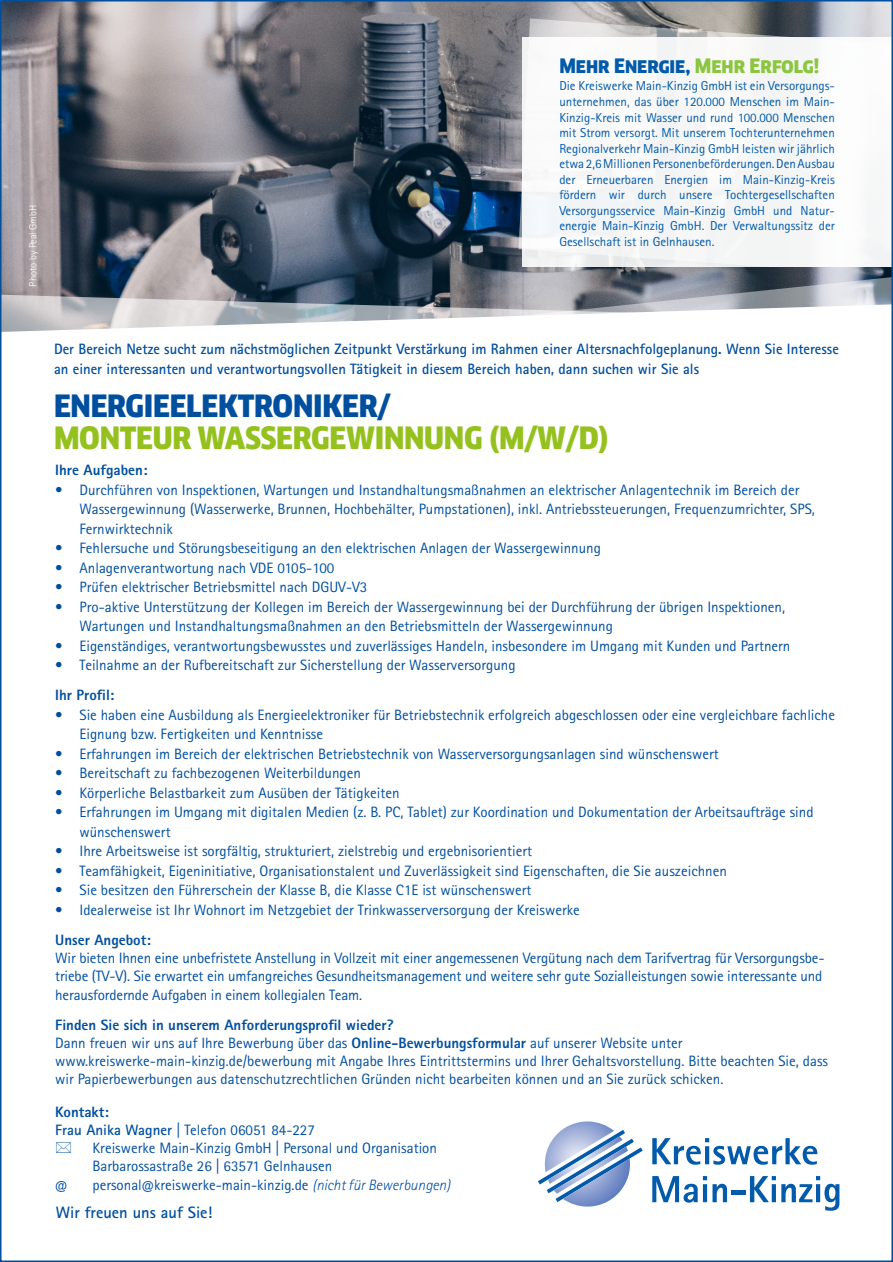
<style>
.page{position:relative;width:893px;height:1262px;background:#fff}
.page>*{position:absolute;margin:0;border:0;box-sizing:border-box;transform-origin:0 0}
.t1{font:900 30px/31.5px "Clan Sc Offc Narr";letter-spacing:-.01em;color:#95c11f}
.t2{font:900 19.5px "Clan Sc Offc Narr";color:#015aaa}
.t3{font:700 16.5px "Rotis Sans Serif Std";color:#004f9f}
.t4{font:15px/19.5px "Rotis Sans Serif Std";color:#004f9f}
.t5{font:700 15px/19.5px "Rotis Sans Serif Std";color:#004f9f}
.t6{font:800 15px "Rotis Sans Serif Std";color:#004f9f}
.t7{font:12.9px/15.6px "Rotis Sans Serif Std";color:#015aaa;text-align:justify}
.t8{font:300 10.5px "Rotis Sans Serif Std";color:#fff}
.s1{color:#8bc63e}
.s2{color:#004f9f}
.s3{font-weight:800}
.s4{font-weight:700}
.s5{font-weight:300;font-style:italic}
</style>
<div class="page">
<img style="left:3px;top:3px;width:886px;height:237px">
<svg style="left:3px;top:240px;width:886px;height:92px"></svg>
<svg style="left:518px;top:18px;width:371px;height:248px;background:#a2a3a6"></svg>
<div style="left:522px;top:37px;width:370px;height:229px;background:#f7f7f8"></div>
<svg style="left:538px;top:1121px;width:104px;height:85px"></svg>
<hr style="left:731px;top:1190px;width:14px;height:4px;background:#015aaa">
<svg style="left:652px;top:1176px;width:45px;height:26px"></svg>
<svg style="left:703px;top:1176px;width:24px;height:26px"></svg>
<svg style="left:750px;top:1176px;width:89px;height:34px"></svg>
<svg style="left:652px;top:1138px;width:165px;height:26px"></svg>
<p class="t8" style="left:27px;top:286px;width:83px;rotate:-90deg">Photo by Peal GmbH</p>
<p class="t2" style="left:559px;top:55px;width:261px">Mehr Energie, <span class="s1">Mehr Erfolg!</span></p>
<p class="t7" style="left:559px;top:78px;width:277px">Die Kreiswerke Main-Kinzig GmbH ist ein Versorgungs&shy;unternehmen, das über 120.000 Menschen im Main-Kinzig-Kreis mit Wasser und rund 100.000 Menschen mit Strom versorgt. Mit unserem Tochterunternehmen Regionalverkehr Main-Kinzig GmbH leisten wir jährlich etwa 2,6 Millionen Personenbeförderungen. Den Ausbau der Erneuerbaren Energien im Main-Kinzig-Kreis fördern wir durch unsere Tochtergesellschaften Versorgungsservice Main-Kinzig GmbH und Natur&shy;energie Main-Kinzig GmbH. Der Verwaltungssitz der Gesellschaft ist in Gelnhausen.</p>
<p class="t5" style="left:54px;top:339px;width:786px">Der Bereich Netze sucht zum nächstmöglichen Zeitpunkt Verstärkung im Rahmen einer Altersnachfolgeplanung. Wenn Sie Interesse an einer interessanten und verantwortungsvollen Tätigkeit in diesem Bereich haben, dann suchen wir Sie als</p>
<p class="t1" style="left:54px;top:391px;width:556px"><span class="s2">ENERGIEELEKTRONIKER/<br></span>MONTEUR WASSERGEWINNUNG (M/W/D)</p>
<p class="t6" style="left:55px;top:460px;width:94px">Ihre Aufgaben:</p>
<p class="t4" style="left:79px;top:480px;width:737px;text-indent:-24px">• Durchführen von Inspektionen, Wartungen und Instandhaltungsmaßnahmen an elektrischer Anlagentechnik im Bereich der<br>Wassergewinnung (Wasserwerke, Brunnen, Hochbehälter, Pumpstationen), inkl. Antriebssteuerungen, Frequenzumrichter, SPS,<br>Fernwirktechnik</p>
<p class="t4" style="left:55px;top:538px;width:547px">• Fehlersuche und Störungsbeseitigung an den elektrischen Anlagen der Wassergewinnung</p>
<p class="t4" style="left:55px;top:558px;width:280px">• Anlagenverantwortung nach VDE 0105-100</p>
<p class="t4" style="left:55px;top:577px;width:314px">• Prüfen elektrischer Betriebsmittel nach DGUV-V3</p>
<p class="t4" style="left:79px;top:597px;width:707px;text-indent:-24px">• Pro-aktive Unterstützung der Kollegen im Bereich der Wassergewinnung bei der Durchführung der übrigen Inspektionen,<br>Wartungen und Instandhaltungsmaßnahmen an den Betriebsmitteln der Wassergewinnung</p>
<p class="t4" style="left:55px;top:636px;width:736px">• Eigenständiges, verantwortungsbewusstes und zuverlässiges Handeln, insbesondere im Umgang mit Kunden und Partnern</p>
<p class="t4" style="left:55px;top:655px;width:462px">• Teilnahme an der Rufbereitschaft zur Sicherstellung der Wasserversorgung</p>
<p class="t6" style="left:55px;top:685px;width:61px">Ihr Profil:</p>
<p class="t4" style="left:79px;top:705px;width:757px;text-indent:-24px">• Sie haben eine Ausbildung als Energieelektroniker für Betriebstechnik erfolgreich abgeschlossen oder eine vergleichbare fachliche<br>Eignung bzw. Fertigkeiten und Kenntnisse</p>
<p class="t4" style="left:55px;top:744px;width:665px">• Erfahrungen im Bereich der elektrischen Betriebstechnik von Wasserversorgungsanlagen sind wünschenswert</p>
<p class="t4" style="left:55px;top:763px;width:307px">• Bereitschaft zu fachbezogenen Weiterbildungen</p>
<p class="t4" style="left:55px;top:783px;width:346px">• Körperliche Belastbarkeit zum Ausüben der Tätigkeiten</p>
<p class="t4" style="left:79px;top:802px;width:735px;text-indent:-24px">• Erfahrungen im Umgang mit digitalen Medien (z. B. PC, Tablet) zur Koordination und Dokumentation der Arbeitsaufträge sind wünschenswert</p>
<p class="t4" style="left:55px;top:841px;width:478px">• Ihre Arbeitsweise ist sorgfältig, strukturiert, zielstrebig und ergebnisorientiert</p>
<p class="t4" style="left:55px;top:861px;width:673px">• Teamfähigkeit, Eigeninitiative, Organisationstalent und Zuverlässigkeit sind Eigenschaften, die Sie auszeichnen</p>
<p class="t4" style="left:55px;top:880px;width:478px">• Sie besitzen den Führerschein der Klasse B, die Klasse C1E ist wünschenswert</p>
<p class="t4" style="left:55px;top:900px;width:526px">• Idealerweise ist Ihr Wohnort im Netzgebiet der Trinkwasserversorgung der Kreiswerke</p>
<p class="t6" style="left:55px;top:930px;width:97px">Unser Angebot:</p>
<p class="t4" style="left:55px;top:949px;width:770px;line-height:18.3px">Wir bieten Ihnen eine unbefristete Anstellung in Vollzeit mit einer angemessenen Vergütung nach dem Tarifvertrag für Versorgungsbe&shy;triebe (TV-V). Sie erwartet ein umfangreiches Gesundheitsmanagement und weitere sehr gute Sozialleistungen sowie interessante und herausfordernde Aufgaben in einem kollegialen Team.</p>
<p class="t6" style="left:55px;top:1015px;width:340px">Finden Sie sich in unserem Anforderungsprofil wieder?</p>
<p class="t4" style="left:55px;top:1034px;width:774px;line-height:18.1px">Dann freuen wir uns auf Ihre Bewerbung über das <span class="s3">Online-Bewerbungsformular</span> auf unserer Website unter www.kreiswerke-main-kinzig.de/bewerbung mit Angabe Ihres Eintrittstermins und Ihrer Gehaltsvorstellung. Bitte beachten Sie, dass wir Papierbewerbungen aus datenschutzrechtlichen Gründen nicht bearbeiten können und an Sie zurück schicken.</p>
<p class="t6" style="left:55px;top:1102px;width:55px">Kontakt:</p>
<p class="t4" style="left:55px;top:1120px;width:261px"><span class="s4">Frau Anika Wagner</span> | Telefon 06051 84-227</p>
<p class="t4" style="left:92px;top:1139px;width:346px;line-height:18px">Kreiswerke Main-Kinzig GmbH | Personal und Organisation<br>Barbarossastraße 26 | 63571 Gelnhausen</p>
<p class="t4" style="left:55px;top:1174px;width:14px">@</p>
<p class="t4" style="left:92px;top:1174px;width:359px">personal@kreiswerke-main-kinzig.de <span class="s5">(nicht für Bewerbungen)</span></p>
<p class="t3" style="left:56px;top:1201px;width:158px">Wir freuen uns auf Sie!</p>
</div>
